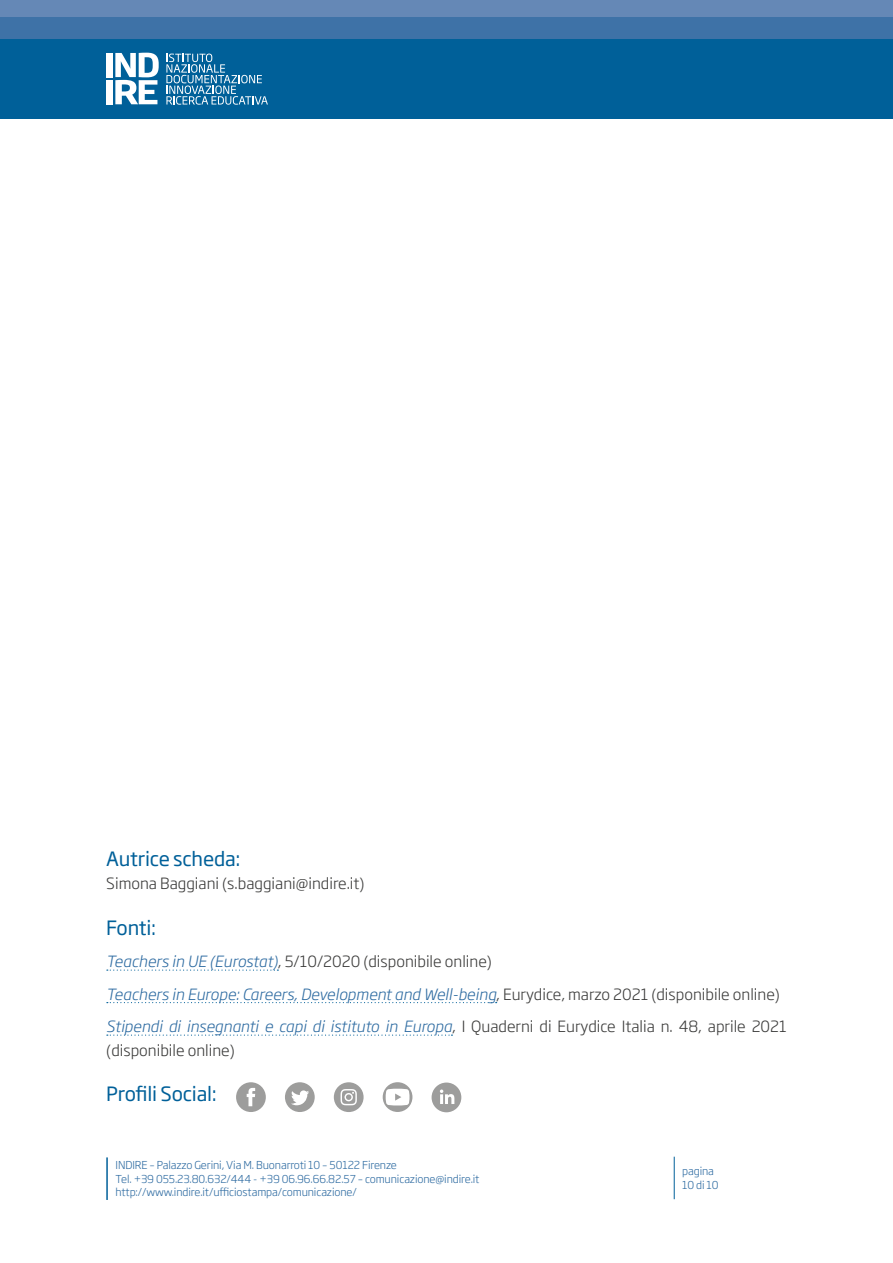
<style>
.page{position:relative;width:893px;height:1263px;background:#fff}
.page>*{position:absolute;margin:0;border:0;box-sizing:border-box;transform-origin:0 0}
.t1{font:19.5px "Soho Gothic Pro";letter-spacing:-.01em;color:#006099}
.t2{font:italic 300 15.3px/32.5px "Soho Gothic Pro";color:#2f6ca2}
.t3{font:300 15.3px "Soho Gothic Pro";color:#3c3c3b}
.t4{font:300 10.8px/13.5px "Soho Gothic Pro";letter-spacing:-.01em;color:#2f6ca2}
.s1{font-style:normal;color:#3c3c3b}
</style>
<div class="page">
<hr style="left:106px;top:1157px;width:2px;height:43px;background:#006099">
<hr style="left:674px;top:1157px;width:1px;height:42px;background:#006099">
<div style="left:0;top:38px;width:893px;height:81px;background:#006099"></div>
<div style="left:0;top:17px;width:893px;height:21px;background:#3e72a7"></div>
<div style="left:0;top:0;width:893px;height:17px;background:#6588b6"></div>
<svg style="left:166px;top:54px;width:102px;height:51px"></svg>
<div style="left:106px;top:53px;width:6px;height:24px;background:#fff"></div>
<div style="left:106px;top:80px;width:6px;height:24px;background:#fff"></div>
<svg style="left:115px;top:53px;width:44px;height:51px"></svg>
<svg style="left:107px;top:969px;width:171px;height:2px"></svg>
<svg style="left:107px;top:1002px;width:390px;height:1px"></svg>
<svg style="left:107px;top:1034px;width:345px;height:2px"></svg>
<svg style="left:236px;top:1082px;width:30px;height:30px"></svg>
<svg style="left:285px;top:1082px;width:30px;height:30px"></svg>
<svg style="left:334px;top:1082px;width:30px;height:30px"></svg>
<svg style="left:383px;top:1082px;width:29px;height:30px"></svg>
<svg style="left:432px;top:1082px;width:29px;height:30px"></svg>
<p class="t1" style="left:106px;top:843px;width:136px">Autrice scheda:</p>
<p class="t3" style="left:106px;top:872px;width:260px">Simona Baggiani (s.baggiani@indire.it)</p>
<p class="t1" style="left:106px;top:912px;width:51px">Fonti:</p>
<p class="t2" style="left:106px;top:944px;width:682px">Teachers in UE (Eurostat)<span class="s1">, 5/10/2020 (disponibile online)<br></span>Teachers in Europe: Careers, Development and Well-being<span class="s1">, Eurydice, marzo 2021 (disponibile online)<br></span>Stipendi di insegnanti e capi di istituto in Europa<span class="s1">, I Quaderni di Eurydice Italia n. 48, aprile 2021</span></p>
<p class="t3" style="left:106px;top:1038px;width:130px">(disponibile online)</p>
<p class="t1" style="left:106px;top:1079px;width:112px">Profili Social:</p>
<p class="t4" style="left:116px;top:1158px;width:365px">INDIRE – Palazzo Gerini, Via M. Buonarroti 10 – 50122 Firenze<br>Tel. +39 055.23.80.632/444 - +39 06.96.66.82.57 – comunicazione@indire.it http://www.indire.it/ufficiostampa/comunicazione/</p>
<p class="t4" style="left:682px;top:1164px;width:38px">pagina<br>10 di 10</p>
</div>
